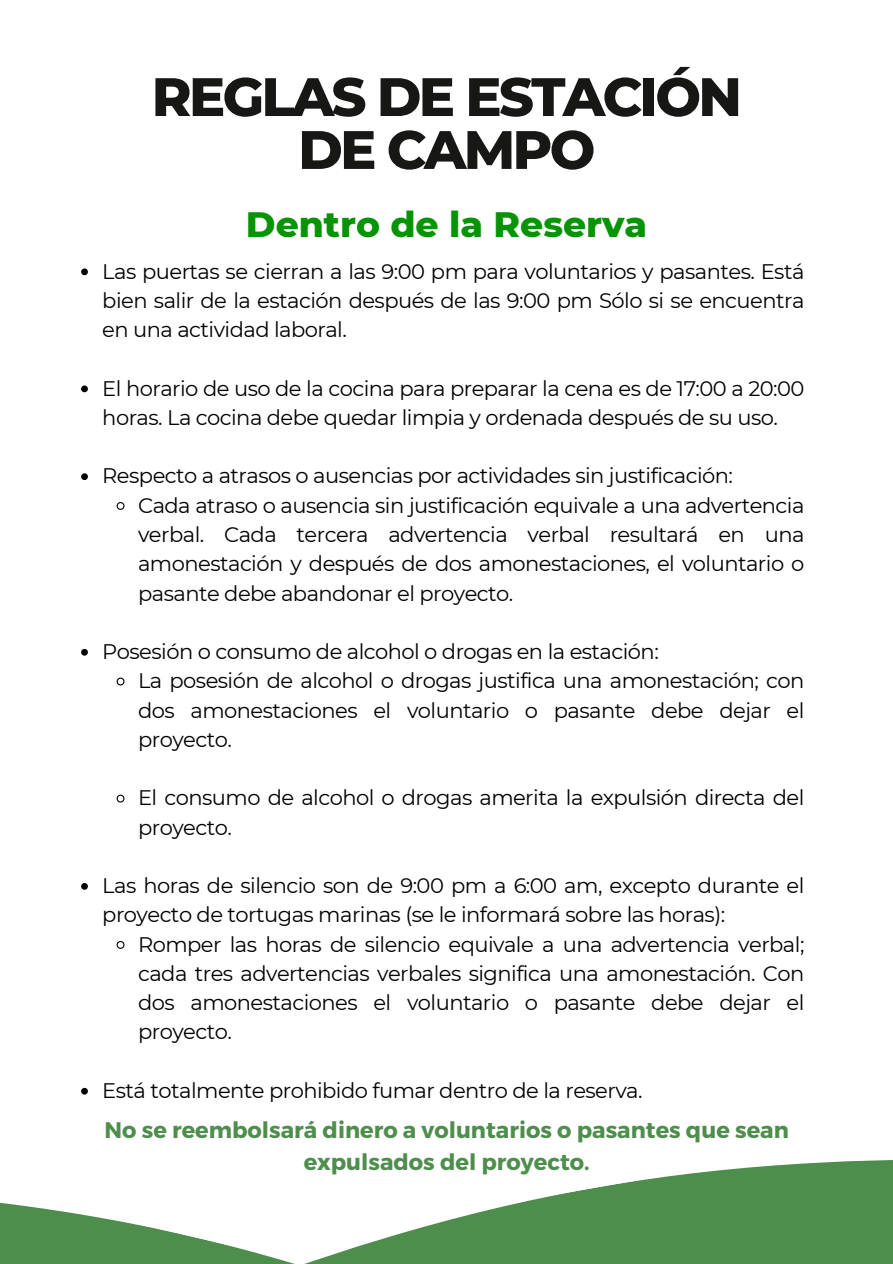
<style>
.page{position:relative;width:893px;height:1264px;background:#fff}
.page>*{position:absolute;margin:0;border:0;box-sizing:border-box;transform-origin:0 0}
.t1{font:800 54px/52.8px "Montserrat";letter-spacing:-.05em;color:#171715;text-align:center}
.t2{font:800 36px "Montserrat";color:#079404}
.t3{font:700 22.5px/31.5px "Montserrat";color:#4e8e4d;text-align:center}
.t4{font:21px/29.2px "Montserrat";letter-spacing:-.025em;color:#000;text-align:justify}
</style>
<div class="page">
<svg style="left:618px;top:1160px;width:274px;height:103px;background:#5d975c"></svg>
<svg style="left:0;top:1184px;width:630px;height:79px"></svg>
<svg style="left:81px;top:268px;width:7px;height:7px"></svg>
<svg style="left:81px;top:385px;width:7px;height:7px"></svg>
<svg style="left:81px;top:473px;width:7px;height:7px"></svg>
<svg style="left:116px;top:502px;width:9px;height:8px"></svg>
<svg style="left:81px;top:649px;width:7px;height:6px"></svg>
<svg style="left:116px;top:677px;width:9px;height:9px"></svg>
<svg style="left:116px;top:794px;width:9px;height:9px"></svg>
<svg style="left:81px;top:883px;width:7px;height:6px"></svg>
<svg style="left:116px;top:941px;width:9px;height:8px"></svg>
<svg style="left:81px;top:1087px;width:7px;height:7px"></svg>
<h1 class="t1" style="left:152px;top:70px;width:591px">REGLAS DE ESTACIÓN<br>DE CAMPO</h1>
<h3 class="t2" style="left:246px;top:202px;width:402px">Dentro de la Reserva</h3>
<h2 class="t4" style="left:102px;top:256px;width:703px">Las puertas se cierran a las 9:00 pm para voluntarios y pasantes. Está bien salir de la estación después de las 9:00 pm Sólo si se encuentra en una actividad laboral.</h2>
<p class="t4" style="left:102px;top:373px;width:703px">El horario de uso de la cocina para preparar la cena es de 17:00 a 20:00 horas. La cocina debe quedar limpia y ordenada después de su uso.</p>
<p class="t4" style="left:102px;top:461px;width:632px">Respecto a atrasos o ausencias por actividades sin justificación:</p>
<p class="t4" style="left:138px;top:490px;width:667px">Cada atraso o ausencia sin justificación equivale a una advertencia verbal. Cada tercera advertencia verbal resultará en una amonestación y después de dos amonestaciones, el voluntario o pasante debe abandonar el proyecto.</p>
<p class="t4" style="left:102px;top:637px;width:558px">Posesión o consumo de alcohol o drogas en la estación:</p>
<p class="t4" style="left:138px;top:666px;width:667px">La posesión de alcohol o drogas justifica una amonestación; con dos amonestaciones el voluntario o pasante debe dejar el proyecto.</p>
<p class="t4" style="left:138px;top:783px;width:667px">El consumo de alcohol o drogas amerita la expulsión directa del proyecto.</p>
<p class="t4" style="left:102px;top:871px;width:703px">Las horas de silencio son de 9:00 pm a 6:00 am, excepto durante el proyecto de tortugas marinas (se le informará sobre las horas):</p>
<p class="t4" style="left:138px;top:929px;width:667px">Romper las horas de silencio equivale a una advertencia verbal; cada tres advertencias verbales significa una amonestación. Con dos amonestaciones el voluntario o pasante debe dejar el proyecto.</p>
<p class="t4" style="left:102px;top:1075px;width:541px">Está totalmente prohibido fumar dentro de la reserva.</p>
<p class="t3" style="left:104px;top:1113px;width:685px">No se reembolsará dinero a voluntarios o pasantes que sean expulsados del proyecto.</p>
</div>
